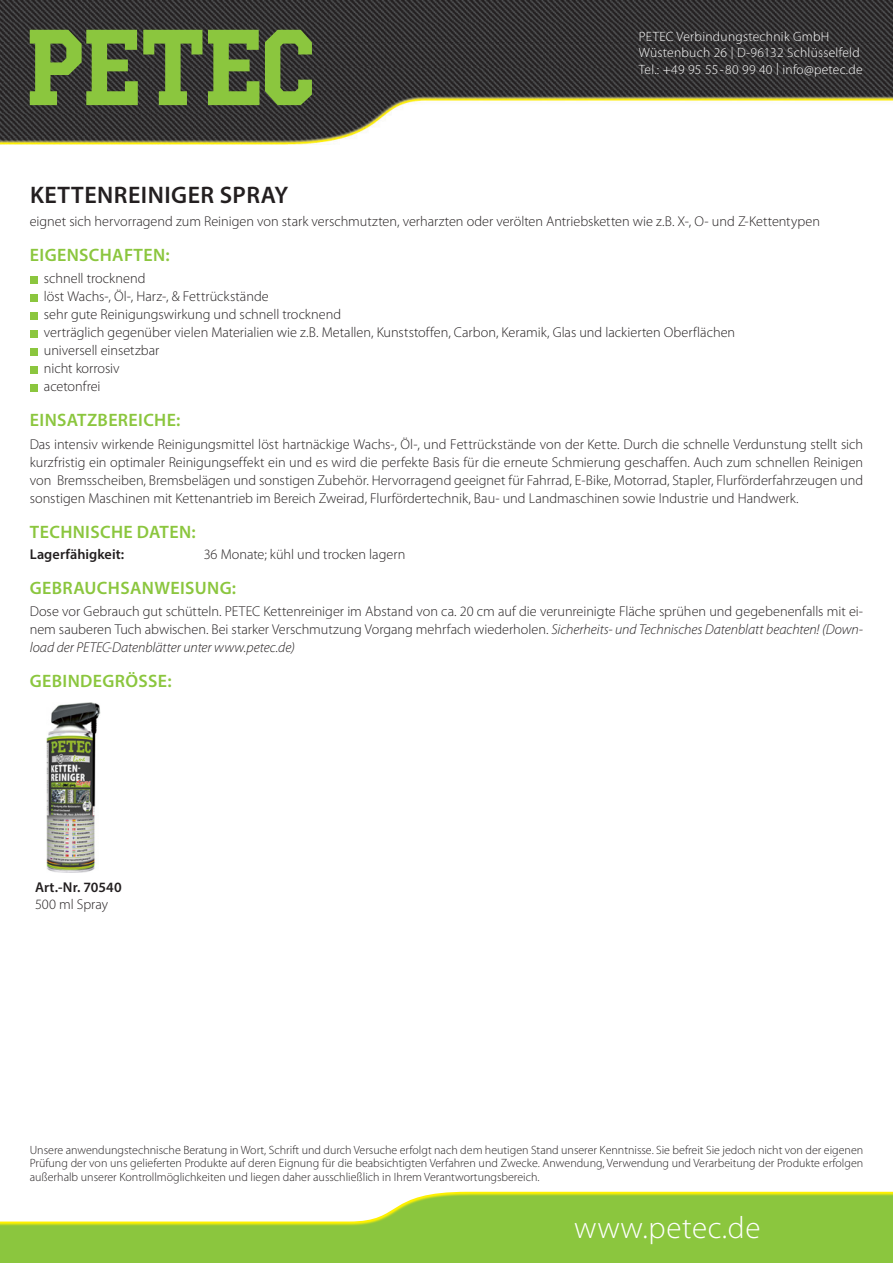
<style>
.page{position:relative;width:893px;height:1263px;background:#fff}
.page>*{position:absolute;margin:0;border:0;box-sizing:border-box;transform-origin:0 0}
.t1{font:300 31.05px "Myriad Pro";letter-spacing:.02em;color:#fff}
.headline{font:600 24px "Myriad Pro";letter-spacing:.02em;color:#231f20}
.subhead{font:600 18px "Myriad Pro";letter-spacing:.02em;color:#8bc63e}
.fliesstext{font:600 18px "Myriad Pro";letter-spacing:.02em;color:#8bc63e}
.fliesstext-2{font:300 14.25px/18px "Myriad Pro";color:#231f20;text-align:justify}
.subhead-2{font:300 14.25px "Myriad Pro";letter-spacing:-.005em;color:#231f20}
.fliesstext-3{font:600 14.25px/17.1px "Myriad Pro";letter-spacing:.005em;color:#231f20}
.subhead-3{font:600 14.25px "Myriad Pro";letter-spacing:.005em;color:#231f20}
.t2{font:300 13.5px/16.5px "Myriad Pro";letter-spacing:.02em;color:#fff}
.t3{font:300 12px/13.5px "Myriad Pro";color:#231f20;text-align:justify}
.s1{font-size:12.15px}
.s2{font-style:italic}
.s3{font-weight:300}
</style>
<div class="page">
<img style="left:0;top:0;width:893px;height:145px">
<svg style="left:0;top:1191px;width:893px;height:72px;fill:#8bc63e"></svg>
<svg style="left:208px;top:30px;width:51px;height:75px;background:#6e953a"></svg>
<svg style="left:265px;top:30px;width:47px;height:75px;background:#668839"></svg>
<svg style="left:30px;top:30px;width:172px;height:75px;background:#638339"></svg>
<div style="left:30px;top:276px;width:8px;height:7px;background:#8bc63e"></div>
<div style="left:30px;top:294px;width:8px;height:7px;background:#8bc63e"></div>
<div style="left:30px;top:312px;width:8px;height:7px;background:#8bc63e"></div>
<div style="left:30px;top:330px;width:8px;height:7px;background:#8bc63e"></div>
<div style="left:30px;top:348px;width:8px;height:7px;background:#8bc63e"></div>
<div style="left:30px;top:366px;width:8px;height:7px;background:#8bc63e"></div>
<div style="left:30px;top:384px;width:8px;height:7px;background:#8bc63e"></div>
<img style="left:46px;top:702px;width:54px;height:170px">
<p class="t2" style="left:639px;top:28px;width:192px">PETEC Verbindungstechnik GmbH</p>
<p class="t2" style="left:639px;top:45px;width:225px">Wüstenbuch 26 <span class="s1">|</span> D-96132 Schlüsselfeld<br>Tel.: +49 95 55-80 99 40 <span class="s1">|</span> info@petec.de</p>
<p class="headline" style="left:30px;top:180px;width:260px">KETTENREINIGER SPRAY</p>
<p class="fliesstext-2" style="left:30px;top:212px;width:792px">eignet sich hervorragend zum Reinigen von stark verschmutzten, verharzten oder verölten Antriebsketten wie z.B. X-, O- und Z-Kettentypen</p>
<p class="subhead" style="left:30px;top:244px;width:141px">EIGENSCHAFTEN:</p>
<p class="fliesstext-2" style="left:44px;top:270px;width:103px">schnell trocknend</p>
<p class="fliesstext-2" style="left:44px;top:288px;width:226px">löst Wachs-, Öl-, Harz-, &amp; Fettrückstände</p>
<p class="fliesstext-2" style="left:44px;top:306px;width:299px">sehr gute Reinigungswirkung und schnell trocknend</p>
<p class="fliesstext-2" style="left:44px;top:324px;width:693px">verträglich gegenüber vielen Materialien wie z.B. Metallen, Kunststoffen, Carbon, Keramik, Glas und lackierten Oberflächen</p>
<p class="fliesstext-2" style="left:44px;top:342px;width:117px">universell einsetzbar</p>
<p class="fliesstext-2" style="left:44px;top:360px;width:77px">nicht korrosiv</p>
<p class="fliesstext-2" style="left:44px;top:378px;width:58px">acetonfrei</p>
<p class="subhead" style="left:30px;top:409px;width:152px">EINSATZBEREICHE:</p>
<p class="fliesstext-2" style="left:30px;top:435px;width:835px">Das intensiv wirkende Reinigungsmittel löst hartnäckige Wachs-, Öl-, und Fettrückstände von der Kette. Durch die schnelle Verdunstung stellt sich kurzfristig ein optimaler Reinigungseffekt ein und es wird die perfekte Basis für die erneute Schmierung geschaffen. Auch zum schnellen Reinigen von Bremsscheiben, Bremsbelägen und sonstigen Zubehör. Hervorragend geeignet für Fahrrad, E-Bike, Motorrad, Stapler, Flurförderfahrzeugen und sonstigen Maschinen mit Kettenantrieb im Bereich Zweirad, Flurfördertechnik, Bau- und Landmaschinen sowie Industrie und Handwerk.</p>
<p class="subhead" style="left:30px;top:520px;width:167px">TECHNISCHE DATEN:</p>
<p class="subhead-3" style="left:30px;top:545px;width:96px">Lagerfähigkeit:</p>
<p class="subhead-2" style="left:204px;top:546px;width:203px">36 Monate; kühl und trocken lagern</p>
<p class="fliesstext" style="left:30px;top:577px;width:208px">GEBRAUCHSANWEISUNG:</p>
<p class="fliesstext-2" style="left:30px;top:602px;width:835px">Dose vor Gebrauch gut schütteln. PETEC Kettenreiniger im Abstand von ca. 20 cm auf die verunreinigte Fläche sprühen und gegebenenfalls mit ei&shy;nem sauberen Tuch abwischen. Bei starker Verschmutzung Vorgang mehrfach wiederholen. <span class="s2">Sicherheits- und Technisches Datenblatt beachten! (Down&shy;load der PETEC-Datenblätter unter www.petec.de)</span></p>
<p class="subhead" style="left:30px;top:670px;width:143px">GEBINDEGRÖSSE:</p>
<p class="fliesstext-3" style="left:35px;top:878px;width:88px">Art.-Nr. 70540<br><span class="s3">500 ml Spray</span></p>
<p class="t3" style="left:30px;top:1143px;width:835px">Unsere anwendungstechnische Beratung in Wort, Schrift und durch Versuche erfolgt nach dem heutigen Stand unserer Kenntnisse. Sie befreit Sie jedoch nicht von der eigenen Prüfung der von uns gelieferten Produkte auf deren Eignung für die beabsichtigten Verfahren und Zwecke. Anwendung, Verwendung und Verarbeitung der Produkte erfolgen außerhalb unserer Kontrollmöglichkeiten und liegen daher ausschließlich in Ihrem Verantwortungsbereich.</p>
<p class="t1" style="left:574px;top:1209px;width:188px">www.petec.de</p>
</div>
